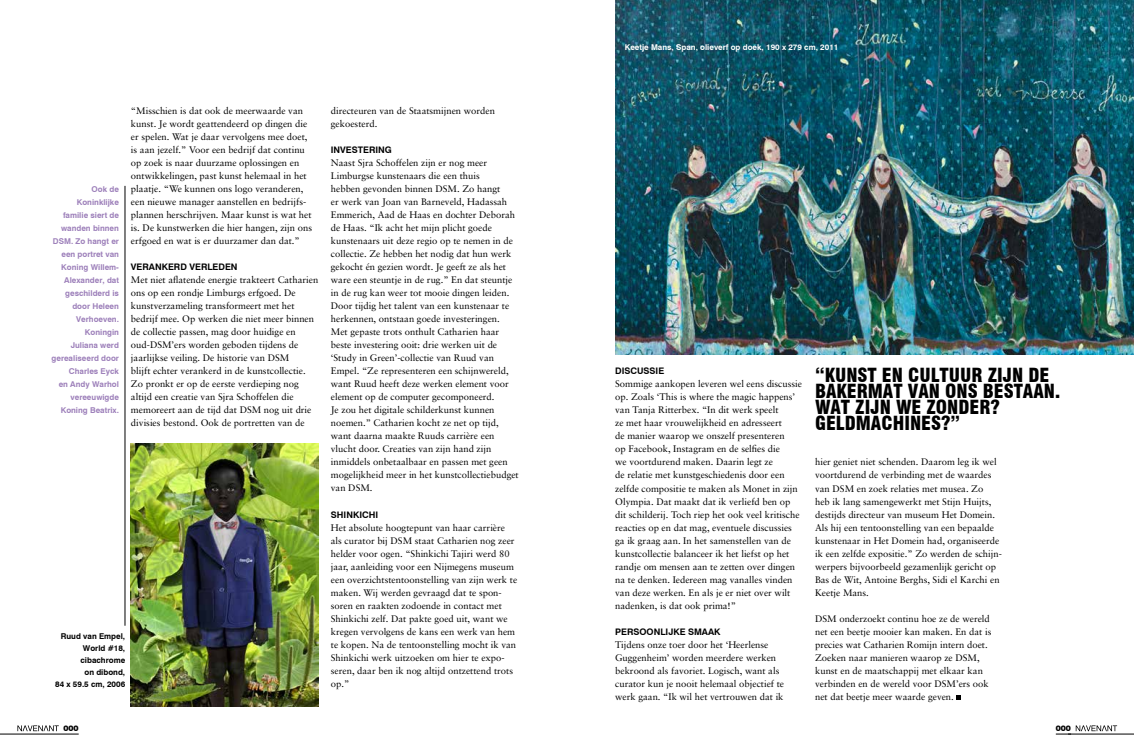
<style>
.page{position:relative;width:1134px;height:752px;background:#fff}
.page>*{position:absolute;margin:0;border:0;box-sizing:border-box;transform-origin:0 0}
.t1{font:900 condensed 19px/16px "Swiss 721 BT";color:#000}
.t2{font:9.5px/13px "Sabon";color:#000}
.t3{font:700 9px "Swiss 721 BT";color:#000}
.t4{font:700 8px/13px "Swiss 721 BT";color:#9d80ba;text-align:right}
.t5{font:700 8px/12px "Swiss 721 BT";color:#000;text-align:right}
.t6{font:700 8px "Swiss 721 BT";color:#fff}
.t7{font:7px "Swiss 721 BT Black No 2";color:#000}
</style>
<div class="page">
<hr style="left:0;top:733px;width:79px;height:1px;background:#000">
<svg style="left:17px;top:725px;width:42px;height:5px"></svg>
<hr style="left:1068px;top:733px;width:66px;height:1px;background:#000">
<svg style="left:1056px;top:725px;width:61px;height:9px"></svg>
<svg style="left:956px;top:695px;width:5px;height:4px"></svg>
<img style="left:131px;top:443px;width:188px;height:263px">
<img style="left:615px;top:0;width:519px;height:354px">
<hr style="left:125px;top:186px;width:1px;height:439px;background:#000">
<p class="t4" style="left:52px;top:183px;width:69px">Ook de<br>Koninklijke familie siert de wanden binnen<br>DSM. Zo hangt er een portret van<br>Koning Willem-<br>Alexander, dat geschilderd is door Heleen<br>Verhoeven.<br>Koningin<br>Juliana werd gerealiseerd door<br>Charles Eyck<br>en Andy Warhol vereeuwigde<br>Koning Beatrix.</p>
<p class="t2" style="left:131px;top:104px;width:183px">“Misschien is dat ook de meerwaarde van kunst. Je wordt geattendeerd op dingen die er spelen. Wat je daar vervolgens mee doet, is aan jezelf.” Voor een bedrijf dat continu op zoek is naar duurzame oplossingen en ontwikkelingen, past kunst helemaal in het plaatje. “We kunnen ons logo veranderen, een nieuwe manager aanstellen en bedrijfs&shy;plannen herschrijven. Maar kunst is wat het is. De kunstwerken die hier hangen, zijn ons erfgoed en wat is er duurzamer dan dat.”</p>
<p class="t3" style="left:131px;top:261px;width:108px">VERANKERD VERLEDEN</p>
<p class="t2" style="left:131px;top:273px;width:189px">Met niet aflatende energie trakteert Catharien ons op een rondje Limburgs erfgoed. De kunstverzameling transformeert met het bedrijf mee. Op werken die niet meer binnen de collectie passen, mag door huidige en oud-DSM’ers worden geboden tijdens de jaarlijkse veiling. De historie van DSM<br>blijft echter verankerd in de kunstcollectie.<br>Zo pronkt er op de eerste verdieping nog altijd een creatie van Sjra Schoffelen die memoreert aan de tijd dat DSM nog uit drie divisies bestond. Ook de portretten van de</p>
<p class="t5" style="left:55px;top:630px;width:72px">Ruud van Empel,<br>World #18, cibachrome<br>on dibond,<br>84 x 59.5 cm, 2006</p>
<p class="t2" style="left:331px;top:104px;width:166px">directeuren van de Staatsmijnen worden gekoesterd.</p>
<p class="t3" style="left:331px;top:144px;width:63px">INVESTERING</p>
<p class="t2" style="left:331px;top:156px;width:189px">Naast Sjra Schoffelen zijn er nog meer Limburgse kunstenaars die een thuis<br>hebben gevonden binnen DSM. Zo hangt<br>er werk van Joan van Barneveld, Hadassah Emmerich, Aad de Haas en dochter Deborah de Haas. “Ik acht het mijn plicht goede kunstenaars uit deze regio op te nemen in de collectie. Ze hebben het nodig dat hun werk gekocht én gezien wordt. Je geeft ze als het ware een steuntje in de rug.” En dat steuntje in de rug kan weer tot mooie dingen leiden.<br>Door tijdig het talent van een kunstenaar te herkennen, ontstaan goede investeringen.<br>Met gepaste trots onthult Catharien haar beste investering ooit: drie werken uit de ‘Study in Green’-collectie van Ruud van Empel. “Ze representeren een schijnwereld, want Ruud heeft deze werken element voor element op de computer gecomponeerd.<br>Je zou het digitale schilderkunst kunnen noemen.” Catharien kocht ze net op tijd, want daarna maakte Ruuds carrière een vlucht door. Creaties van zijn hand zijn inmiddels onbetaalbaar en passen met geen mogelijkheid meer in het kunstcollectiebudget van DSM.</p>
<p class="t3" style="left:331px;top:508px;width:49px">SHINKICHI</p>
<p class="t2" style="left:331px;top:520px;width:188px">Het absolute hoogtepunt van haar carrière als curator bij DSM staat Catharien nog zeer helder voor ogen. “Shinkichi Tajiri werd 80 jaar, aanleiding voor een Nijmegens museum een overzichtstentoonstelling van zijn werk te maken. Wij werden gevraagd dat te spon&shy;soren en raakten zodoende in contact met Shinkichi zelf. Dat pakte goed uit, want we kregen vervolgens de kans een werk van hem te kopen. Na de tentoonstelling mocht ik van Shinkichi werk uitzoeken om hier te expo&shy;seren, daar ben ik nog altijd ontzettend trots op.”</p>
<p class="t6" style="left:625px;top:43px;width:215px">Keetje Mans, Span, olieverf op doek, 190 x 279 cm, 2011</p>
<p class="t3" style="left:615px;top:365px;width:51px">DISCUSSIE</p>
<p class="t2" style="left:615px;top:377px;width:188px">Sommige aankopen leveren wel eens discussie op. Zoals ‘This is where the magic happens’ van Tanja Ritterbex. “In dit werk speelt<br>ze met haar vrouwelijkheid en adresseert<br>de manier waarop we onszelf presenteren<br>op Facebook, Instagram en de selfies die<br>we voortdurend maken. Daarin legt ze<br>de relatie met kunstgeschiedenis door een zelfde compositie te maken als Monet in zijn Olympia. Dat maakt dat ik verliefd ben op dit schilderij. Toch riep het ook veel kritische reacties op en dat mag, eventuele discussies ga ik graag aan. In het samenstellen van de kunstcollectie balanceer ik het liefst op het randje om mensen aan te zetten over dingen na te denken. Iedereen mag vanalles vinden van deze werken. En als je er niet over wilt nadenken, is dat ook prima!”</p>
<p class="t3" style="left:615px;top:625px;width:107px">PERSOONLIJKE SMAAK</p>
<p class="t2" style="left:615px;top:637px;width:170px">Tijdens onze toer door het ‘Heerlense Guggenheim’ worden meerdere werken bekroond als favoriet. Logisch, want als curator kun je nooit helemaal objectief te werk gaan. “Ik wil het vertrouwen dat ik</p>
<h1 class="t1" style="left:815px;top:366px;width:247px">“KUNST EN CULTUUR ZIJN DE<br>BAKERMAT VAN ONS BESTAAN.<br>WAT ZIJN WE ZONDER?<br>GELDMACHINES?”</h1>
<p class="t2" style="left:815px;top:455px;width:188px">hier geniet niet schenden. Daarom leg ik wel voortdurend de verbinding met de waardes van DSM en zoek relaties met musea. Zo<br>heb ik lang samengewerkt met Stijn Huijts, destijds directeur van museum Het Domein.<br>Als hij een tentoonstelling van een bepaalde kunstenaar in Het Domein had, organiseerde ik een zelfde expositie.” Zo werden de schijn&shy;werpers bijvoorbeeld gezamenlijk gericht op Bas de Wit, Antoine Berghs, Sidi el Karchi en Keetje Mans.</p>
<p class="t2" style="left:815px;top:611px;width:178px">DSM onderzoekt continu hoe ze de wereld net een beetje mooier kan maken. En dat is precies wat Catharien Romijn intern doet.<br>Zoeken naar manieren waarop ze DSM, kunst en de maatschappij met elkaar kan verbinden en de wereld voor DSM’ers ook net dat beetje meer waarde geven.</p>
<p class="t7" style="left:63px;top:723px;width:17px">000</p>
<p class="t7" style="left:1056px;top:723px;width:17px">000</p>
</div>
